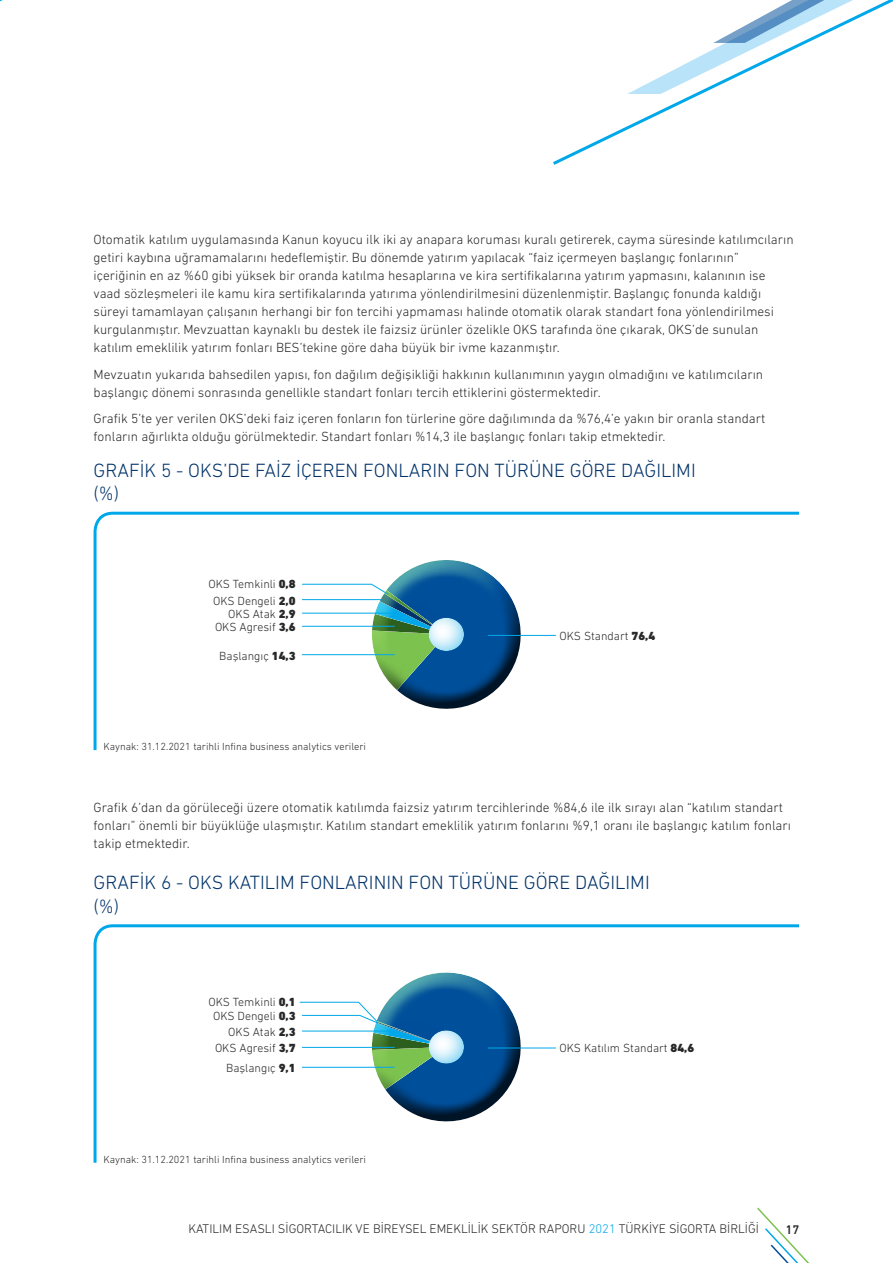
<style>
.page{position:relative;width:893px;height:1263px;background:#fff}
.page>*{position:absolute;margin:0;border:0;box-sizing:border-box;transform-origin:0 0}
.t1{font:300 19.5px/23.4px "DIN Next LT Pro";color:#003269}
.t2{font:300 13.5px/18px "DIN Next LT Pro";color:#292829}
.t3{font:300 12.75px "DIN Next LT Pro";color:#292829}
.t4{font:500 12.75px "DIN Next LT Pro";color:#292829}
.t5{font:300 12px "DIN Next LT Pro";color:#292829}
.t6{font:300 10.5px "DIN Next LT Pro";color:#292829}
.s1{font-weight:900}
.s2{color:#00a8e9}
</style>
<div class="page">
<svg style="left:757px;top:1207px;width:52px;height:56px"></svg>
<svg style="left:553px;top:0;width:340px;height:165px"></svg>
<svg style="left:627px;top:0;width:237px;height:94px"></svg>
<svg style="left:93px;top:511px;width:707px;height:240px"></svg>
<svg style="left:93px;top:924px;width:707px;height:239px"></svg>
<svg style="left:302px;top:550px;width:229px;height:169px"></svg>
<svg style="left:299px;top:963px;width:231px;height:168px"></svg>
<hr style="left:488px;top:635px;width:68px;height:1px;background:#00a8e9">
<hr style="left:488px;top:1047px;width:68px;height:1px;background:#00a8e9">
<hr style="left:302px;top:613px;width:92px;height:1px;background:#00a8e9">
<hr style="left:302px;top:1031px;width:92px;height:1px;background:#00a8e9">
<p class="t2" style="left:94px;top:230px;width:702px">Otomatik katılım uygulamasında Kanun koyucu ilk iki ay anapara koruması kuralı getirerek, cayma süresinde katılımcıların getiri kaybına uğramamalarını hedeflemiştir. Bu dönemde yatırım yapılacak “faiz içermeyen başlangıç fonlarının” içeriğinin en az %60 gibi yüksek bir oranda katılma hesaplarına ve kira sertifikalarına yatırım yapmasını, kalanının ise vaad sözleşmeleri ile kamu kira sertifikalarında yatırıma yönlendirilmesini düzenlenmiştir. Başlangıç fonunda kaldığı süreyi tamamlayan çalışanın herhangi bir fon tercihi yapmaması halinde otomatik olarak standart fona yönlendirilmesi kurgulanmıştır. Mevzuattan kaynaklı bu destek ile faizsiz ürünler özelikle OKS tarafında öne çıkarak, OKS’de sunulan katılım emeklilik yatırım fonları BES’tekine göre daha büyük bir ivme kazanmıştır.</p>
<p class="t2" style="left:94px;top:365px;width:671px">Mevzuatın yukarıda bahsedilen yapısı, fon dağılım değişikliği hakkının kullanımının yaygın olmadığını ve katılımcıların başlangıç dönemi sonrasında genellikle standart fonları tercih ettiklerini göstermektedir.</p>
<p class="t2" style="left:94px;top:409px;width:673px">Grafik 5’te yer verilen OKS’deki faiz içeren fonların fon türlerine göre dağılımında da %76,4’e yakın bir oranla standart fonların ağırlıkta olduğu görülmektedir. Standart fonları %14,3 ile başlangıç fonları takip etmektedir.</p>
<h1 class="t1" style="left:94px;top:458px;width:604px">GRAFİK 5 - OKS’DE FAİZ İÇEREN FONLARIN FON TÜRÜNE GÖRE DAĞILIMI (%)</h1>
<p class="t5" style="left:208px;top:577px;width:89px">OKS Temkinli <span class="s1">0,8</span></p>
<p class="t5" style="left:213px;top:593px;width:84px">OKS Dengeli <span class="s1">2,0</span></p>
<p class="t5" style="left:228px;top:607px;width:69px">OKS Atak <span class="s1">2,9</span></p>
<p class="t5" style="left:215px;top:620px;width:82px">OKS Agresif <span class="s1">3,6</span></p>
<p class="t5" style="left:219px;top:649px;width:78px">Başlangıç <span class="s1">14,3</span></p>
<p class="t6" style="left:104px;top:740px;width:264px">Kaynak: 31.12.2021 tarihli Infina business analytics verileri</p>
<p class="t5" style="left:559px;top:628px;width:97px">OKS Standart <span class="s1">76,4</span></p>
<p class="t2" style="left:94px;top:799px;width:699px">Grafik 6’dan da görüleceği üzere otomatik katılımda faizsiz yatırım tercihlerinde %84,6 ile ilk sırayı alan “katılım standart fonları” önemli bir büyüklüğe ulaşmıştır. Katılım standart emeklilik yatırım fonlarını %9,1 oranı ile başlangıç katılım fonları takip etmektedir.</p>
<h1 class="t1" style="left:94px;top:871px;width:558px">GRAFİK 6 - OKS KATILIM FONLARININ FON TÜRÜNE GÖRE DAĞILIMI (%)</h1>
<p class="t5" style="left:208px;top:995px;width:89px">OKS Temkinli <span class="s1">0,1</span></p>
<p class="t5" style="left:213px;top:1009px;width:84px">OKS Dengeli <span class="s1">0,3</span></p>
<p class="t5" style="left:228px;top:1025px;width:69px">OKS Atak <span class="s1">2,3</span></p>
<p class="t5" style="left:215px;top:1041px;width:82px">OKS Agresif <span class="s1">3,7</span></p>
<p class="t5" style="left:226px;top:1061px;width:71px">Başlangıç <span class="s1">9,1</span></p>
<p class="t6" style="left:104px;top:1153px;width:264px">Kaynak: 31.12.2021 tarihli Infina business analytics verileri</p>
<p class="t5" style="left:559px;top:1041px;width:136px">OKS Katılım Standart <span class="s1">84,6</span></p>
<p class="t3" style="left:188px;top:1221px;width:572px">KATILIM ESASLI SİGORTACILIK VE BİREYSEL EMEKLİLİK SEKTÖR RAPORU <span class="s2">2021</span> TÜRKİYE SİGORTA BİRLİĞİ</p>
<p class="t4" style="left:785px;top:1222px;width:15px">17</p>
</div>
